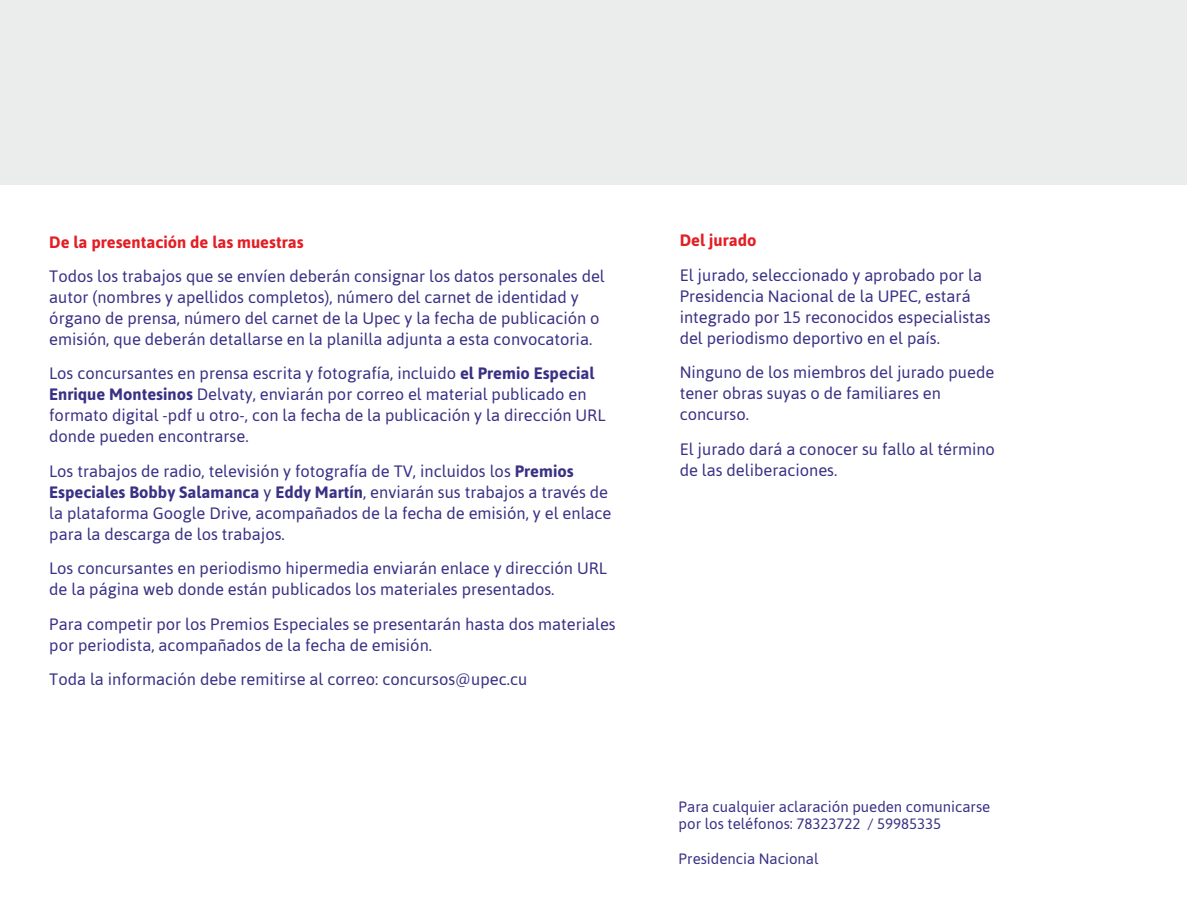
<style>
.page{position:relative;width:1188px;height:918px;background:#fff}
.page>*{position:absolute;margin:0;border:0;box-sizing:border-box;transform-origin:0 0}
.t1{font:16.5px/21px "Asap";color:#393185}
.t2{font:700 16.5px "Asap";color:#e31e24}
.t3{font:15px/17.2px "Asap";color:#393185}
.s1{font-weight:700}
</style>
<div class="page">
<div style="left:1px;top:0;width:1186px;height:185px;background:#ebecec"></div>
<p class="t2" style="left:49px;top:232px;width:256px">De la presentación de las muestras</p>
<p class="t1" style="left:49px;top:266px;width:557px">Todos los trabajos que se envíen deberán consignar los datos personales del autor (nombres y apellidos completos), número del carnet de identidad y órgano de prensa, número del carnet de la Upec y la fecha de publicación o emisión, que deberán detallarse en la planilla adjunta a esta convocatoria.</p>
<p class="t1" style="left:49px;top:363px;width:558px">Los concursantes en prensa escrita y fotografía, incluido <span class="s1">el Premio Especial Enrique Montesinos</span> Delvaty, enviarán por correo el material publicado en formato digital -pdf u otro-, con la fecha de la publicación y la dirección URL donde pueden encontrarse.</p>
<p class="t1" style="left:49px;top:460px;width:564px">Los trabajos de radio, televisión y fotografía de TV, incluidos los <span class="s1">Premios Especiales Bobby Salamanca</span> y <span class="s1">Eddy Martín</span>, enviarán sus trabajos a través de la plataforma Google Drive, acompañados de la fecha de emisión, y el enlace para la descarga de los trabajos.</p>
<p class="t1" style="left:49px;top:558px;width:559px">Los concursantes en periodismo hipermedia enviarán enlace y dirección URL de la página web donde están publicados los materiales presentados.</p>
<p class="t1" style="left:49px;top:613px;width:568px">Para competir por los Premios Especiales se presentarán hasta dos materiales por periodista, acompañados de la fecha de emisión.</p>
<p class="t1" style="left:49px;top:668px;width:480px">Toda la información debe remitirse al correo: concursos@upec.cu</p>
<p class="t2" style="left:680px;top:231px;width:78px">Del jurado</p>
<p class="t1" style="left:680px;top:264px;width:312px">El jurado, seleccionado y aprobado por la Presidencia Nacional de la UPEC, estará integrado por 15 reconocidos especialistas del periodismo deportivo en el país.</p>
<p class="t1" style="left:680px;top:362px;width:316px">Ninguno de los miembros del jurado puede tener obras suyas o de familiares en concurso.</p>
<p class="t1" style="left:680px;top:438px;width:317px">El jurado dará a conocer su fallo al término de las deliberaciones.</p>
<p class="t3" style="left:679px;top:798px;width:313px">Para cualquier aclaración pueden comunicarse por los teléfonos: 78323722 / 59985335</p>
<p class="t3" style="left:679px;top:850px;width:141px">Presidencia Nacional</p>
</div>
